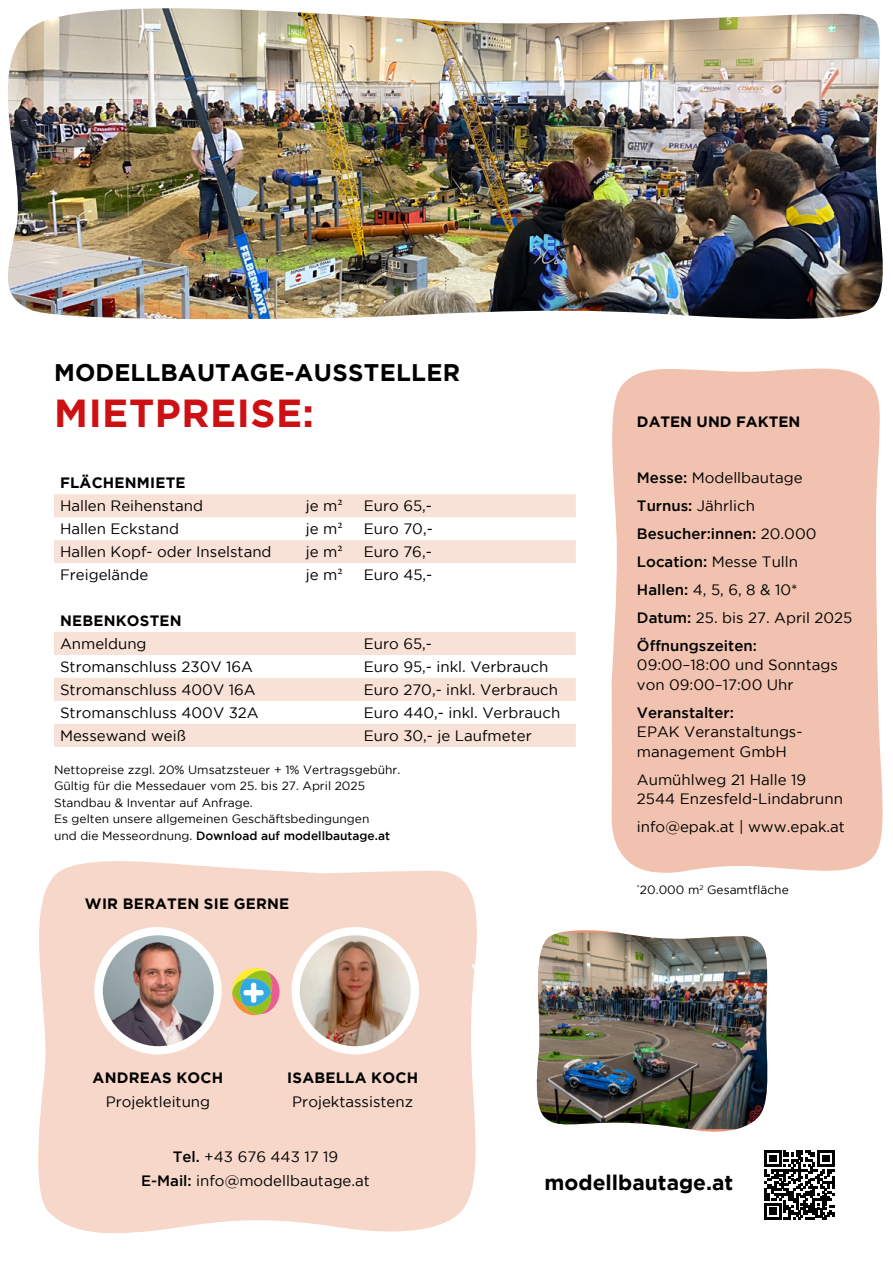
<style>
.page{position:relative;width:893px;height:1263px;background:#fff}
.page>*{position:absolute;margin:0;border:0;box-sizing:border-box;transform-origin:0 0}
.t1{font:700 39px "Gotham";letter-spacing:.015em;color:#cd1013}
.t2{font:700 24px "Gotham";letter-spacing:.005em;color:#000}
.t3{font:700 21px "Gotham";color:#000}
.t4{font:15px/28px "Gotham";color:#000}
.t5{font:700 15px "Gotham";letter-spacing:.015em;color:#000}
.t6{font:500 15px "Gotham";color:#000}
.t7{font:12px/16.5px "Gotham";color:#000}
.s1{font-family:"Minion Pro"}
.s2{font-weight:500}
</style>
<div class="page">
<svg style="left:611px;top:368px;width:272px;height:505px;background:#f1c9b9"></svg>
<svg style="left:38px;top:861px;width:439px;height:372px;background:#f6d9cc"></svg>
<svg style="left:54px;top:494px;width:522px;height:253px"></svg>
<svg style="left:54px;top:586px;width:522px;height:23px"></svg>
<img style="left:8px;top:8px;width:875px;height:312px">
<svg style="left:307px;top:931px;width:88px;height:18px"></svg>
<div style="left:292px;top:927px;width:127px;height:127px;background:#fff;border-radius:50%"></div>
<img style="left:300px;top:935px;width:111px;height:111px;border-radius:55px">
<svg style="left:764px;top:1150px;width:70px;height:70px"></svg>
<svg style="left:232px;top:968px;width:48px;height:47px;background:#b4bb90"></svg>
<div style="left:94px;top:927px;width:128px;height:127px;background:#fff;border-radius:50%"></div>
<img style="left:103px;top:935px;width:111px;height:111px;border-radius:55px">
<svg style="left:559px;top:930px;width:178px;height:202px"></svg>
<img style="left:536px;top:933px;width:232px;height:196px">
<h2 class="t2" style="left:54px;top:358px;width:408px">MODELLBAUTAGE-AUSSTELLER</h2>
<h1 class="t1" style="left:54px;top:391px;width:261px">MIETPREISE:</h1>
<p class="t5" style="left:60px;top:474px;width:127px">FLÄCHENMIETE</p>
<p class="t4" style="left:60px;top:492px;width:145px">Hallen Reihenstand</p>
<p class="t4" style="left:306px;top:492px;width:38px">je m<span class="s1">²</span></p>
<p class="t4" style="left:364px;top:492px;width:70px">Euro 65,-</p>
<p class="t4" style="left:60px;top:515px;width:121px">Hallen Eckstand</p>
<p class="t4" style="left:306px;top:515px;width:38px">je m<span class="s1">²</span></p>
<p class="t4" style="left:364px;top:515px;width:71px">Euro 70,-</p>
<p class="t4" style="left:60px;top:538px;width:213px">Hallen Kopf- oder Inselstand</p>
<p class="t4" style="left:306px;top:538px;width:38px">je m<span class="s1">²</span></p>
<p class="t4" style="left:364px;top:538px;width:69px">Euro 76,-</p>
<p class="t4" style="left:60px;top:560px;width:90px">Freigelände</p>
<p class="t4" style="left:306px;top:560px;width:38px">je m<span class="s1">²</span></p>
<p class="t4" style="left:364px;top:560px;width:70px">Euro 45,-</p>
<p class="t5" style="left:60px;top:612px;width:123px">NEBENKOSTEN</p>
<p class="t4" style="left:60px;top:629px;width:88px">Anmeldung</p>
<p class="t4" style="left:364px;top:629px;width:70px">Euro 65,-</p>
<p class="t4" style="left:60px;top:652px;width:195px">Stromanschluss 230V 16A</p>
<p class="t4" style="left:364px;top:652px;width:186px">Euro 95,- inkl. Verbrauch</p>
<p class="t4" style="left:60px;top:675px;width:197px">Stromanschluss 400V 16A</p>
<p class="t4" style="left:364px;top:675px;width:196px">Euro 270,- inkl. Verbrauch</p>
<p class="t4" style="left:60px;top:698px;width:200px">Stromanschluss 400V 32A</p>
<p class="t4" style="left:364px;top:698px;width:198px">Euro 440,- inkl. Verbrauch</p>
<p class="t4" style="left:60px;top:721px;width:128px">Messewand weiß</p>
<p class="t4" style="left:364px;top:721px;width:169px">Euro 30,- je Laufmeter</p>
<p class="t7" style="left:54px;top:761px;width:348px">Nettopreise zzgl. 20% Umsatzsteuer + 1% Vertragsgebühr.<br>Gültig für die Messedauer vom 25. bis 27. April 2025<br>Standbau &amp; Inventar auf Anfrage.<br>Es gelten unsere allgemeinen Geschäftsbedingungen<br>und die Messeordnung. <span class="s2">Download auf modellbautage.at</span></p>
<p class="t5" style="left:85px;top:894px;width:206px">WIR BERATEN SIE GERNE</p>
<p class="t5" style="left:93px;top:1069px;width:132px">ANDREAS KOCH</p>
<p class="t4" style="left:106px;top:1088px;width:106px">Projektleitung</p>
<p class="t5" style="left:287px;top:1069px;width:132px">ISABELLA KOCH</p>
<p class="t4" style="left:292px;top:1088px;width:122px">Projektassistenz</p>
<p class="t5" style="left:637px;top:413px;width:165px">DATEN UND FAKTEN</p>
<p class="t4" style="left:637px;top:463px;width:217px"><span class="s2">Messe:</span> Modellbautage<br><span class="s2">Turnus:</span> Jährlich<br><span class="s2">Besucher:innen:</span> 20.000<br><span class="s2">Location:</span> Messe Tulln<br><span class="s2">Hallen:</span> 4, 5, 6, 8 &amp; 10*<br><span class="s2">Datum:</span> 25. bis 27. April 2025<br><span class="s2">Öffnungszeiten:</span></p>
<p class="t4" style="left:637px;top:655px;width:203px;line-height:19.5px">09:00–18:00 und Sonntags von 09:00–17:00 Uhr</p>
<p class="t6" style="left:637px;top:704px;width:98px">Veranstalter:</p>
<p class="t4" style="left:637px;top:722px;width:167px;line-height:19.5px">EPAK Veranstaltungs&shy;management GmbH</p>
<p class="t4" style="left:637px;top:769px;width:208px;line-height:19.5px">Aumühlweg 21 Halle 19<br>2544 Enzesfeld-Lindabrunn</p>
<p class="t4" style="left:637px;top:813px;width:210px">info@epak.at | www.epak.at</p>
<p class="t7" style="left:637px;top:881px;width:153px"><sup>*</sup>20.000 m<sup>2</sup> Gesamtfläche</p>
<p class="t4" style="left:141px;top:1144px;width:230px;line-height:24px;text-align:center"><span class="s2">Tel.</span> +43 676 443 17 19<br><span class="s2">E-Mail:</span> info@modellbautage.at</p>
<h3 class="t3" style="left:545px;top:1171px;width:190px">modellbautage.at</h3>
</div>
